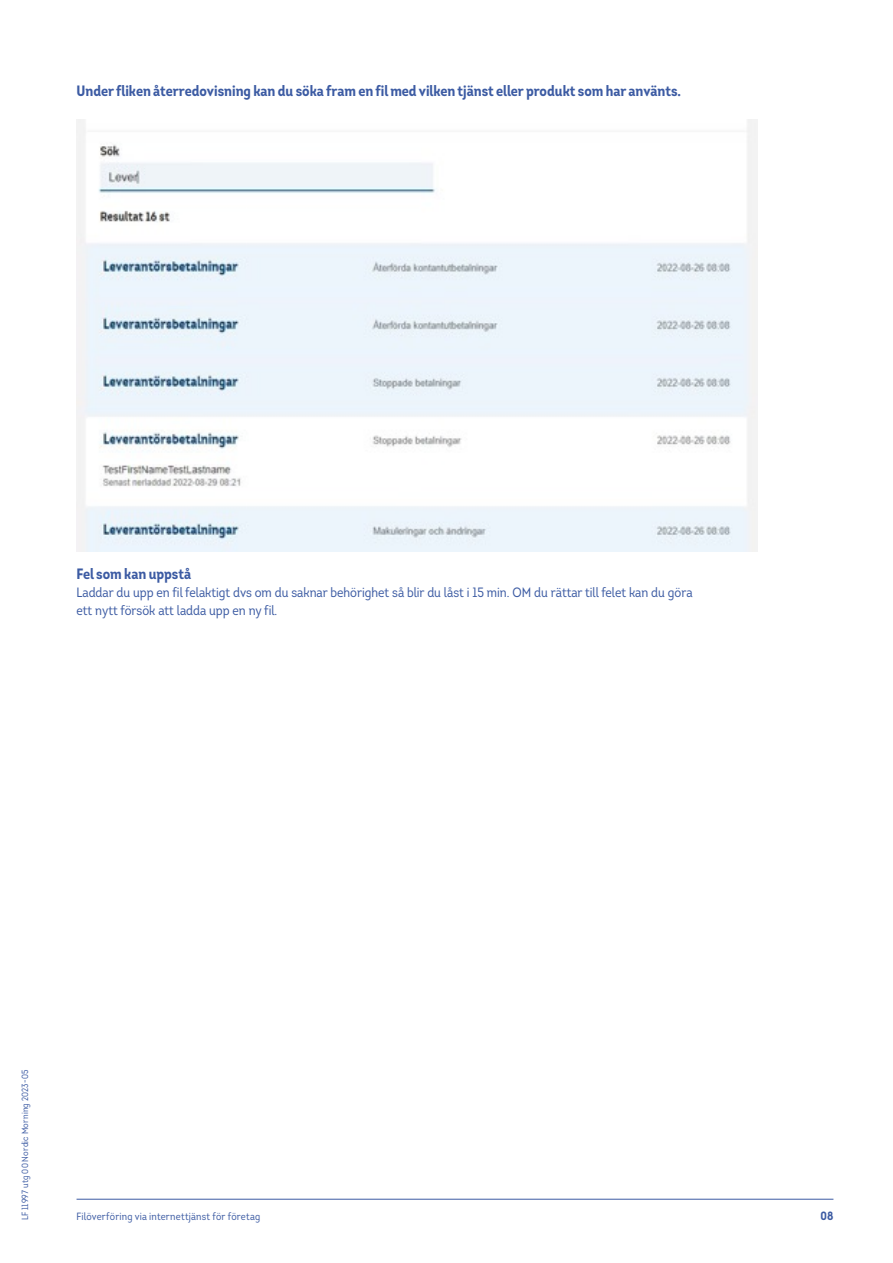
<style>
.page{position:relative;width:893px;height:1263px;background:#fff}
.page>*{position:absolute;margin:0;border:0;box-sizing:border-box;transform-origin:0 0}
.t1{font:700 15px "Intro Cond";color:#3c5ba3}
.t2{font:13.5px/18px "Intro Cond";color:#3c5ba3}
.t3{font:700 12px "Intro Cond";color:#3c5ba3}
.t4{font:10.5px "Intro Cond";letter-spacing:.015em;color:#3c5ba3}
.t5{font:9px "Intro Cond";letter-spacing:.02em;color:#3c5ba3}
</style>
<div class="page">
<img style="left:77px;top:119px;width:681px;height:432px">
<hr style="left:77px;top:1199px;width:756px;height:1px;background:#3c5ba3">
<p class="t1" style="left:77px;top:81px;width:606px">Under fliken återredovisning kan du söka fram en fil med vilken tjänst eller produkt som har använts.</p>
<p class="t1" style="left:77px;top:564px;width:116px">Fel som kan uppstå</p>
<p class="t2" style="left:77px;top:584px;width:618px">Laddar du upp en fil felaktigt dvs om du saknar behörighet så blir du låst i 15 min. OM du rättar till felet kan du göra ett nytt försök att ladda upp en ny fil.</p>
<p class="t5" style="left:19px;top:1220px;width:152px;rotate:-90deg">LF 11997 utg 00 Nordic Morning 2023-05</p>
<p class="t4" style="left:77px;top:1210px;width:185px">Filöverföring via internettjänst för företag</p>
<p class="t3" style="left:820px;top:1208px;width:15px">08</p>
</div>
